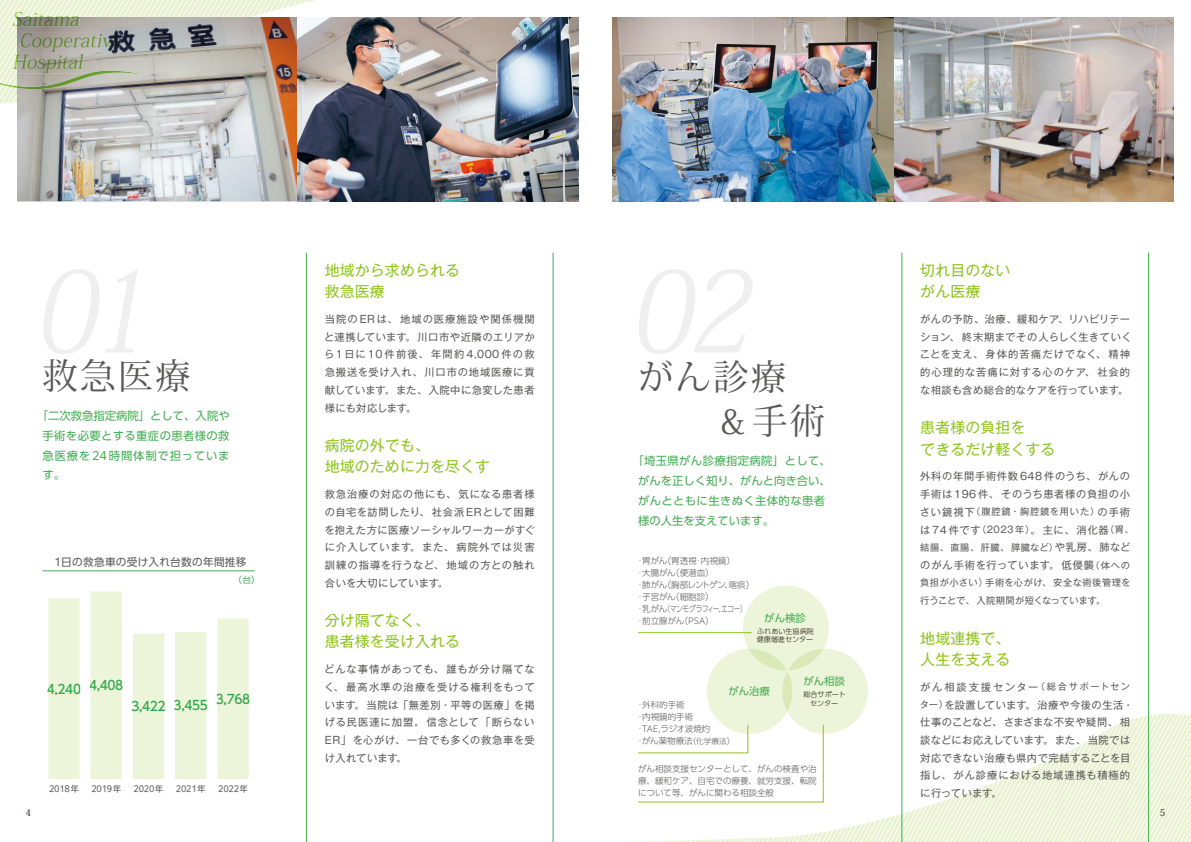
<style>
.page{position:relative;width:1191px;height:842px;background:#fff}
.page>*{position:absolute;margin:0;border:0;box-sizing:border-box;transform-origin:0 0}
.t1{font:35.4px/43.9px "Koz Min Pr 6 N";letter-spacing:.06em;color:#595857}
.t2{font:italic 18.9px "Koz Min Pr 6 N";color:#7abd28}
.t3{font:14.9px/21.3px "P Gothic MB101 Pr 6 N";letter-spacing:.01em;color:#8fc41f}
.t4{font:500 12.8px "UD Shin Go Pr 6 N";letter-spacing:-.03em;color:#42ac51;scale:.96 1}
.t5{font:11.3px/19.8px "PUD Shin Go Pr 6 N";letter-spacing:.035em;color:#42ac51;text-align:justify}
.t6{font:10.6px "PUD Shin Go Pr 6 N";letter-spacing:.03em;color:#595857}
.t7{font:10.4px "UD Shin Go Pr 6 N";color:#42ac51}
.t8{font:10.3px/17.7px "P Gothic MB101 Pr 6 N";letter-spacing:.05em;color:#595857;text-align:justify}
.t9{font:10.3px "P Gothic MB101 Pr 6 N";letter-spacing:.08em;color:#595857}
.t10{font:9.2px/17.7px "P Gothic MB101 Pr 6 N";letter-spacing:.05em;color:#595857}
.t11{font:9.2px "P Gothic MB101 Pr 6 N";letter-spacing:.09em;color:#595857}
.t12{font:9.2px "Koz Min Pr 6 N";color:#231916}
.t13{font:300 8.5px/12px "PUD Shin Go Pr 6 N";color:#595857}
.t14{font:8.5px "PUD Shin Go Pr 6 N";letter-spacing:-.03em;color:#595857;scale:.95 1}
.t15{font:8.5px "PUD Shin Go Pr 6 N";color:#42ac51}
.t16{font:300 7.1px/8.5px "UD Shin Go Pr 6 N";color:#1f180e}
.s1{font-size:7.7px}
.s2{font-size:10.3px}
.s3{font-size:9.2px}
</style>
<div class="page">
<img style="left:893px;top:17px;width:281px;height:184px">
<img style="left:17px;top:104px;width:281px;height:97px">
<img style="left:298px;top:17px;width:280px;height:184px">
<img style="left:612px;top:17px;width:281px;height:184px">
<img style="left:0;top:0;width:316px;height:104px">
<img style="left:17px;top:60px;width:67px;height:13px">
<hr style="left:306px;top:253px;width:1px;height:589px;background:#42ac51">
<hr style="left:553px;top:253px;width:1px;height:589px;background:#42ac51">
<hr style="left:901px;top:253px;width:1px;height:589px;background:#42ac51">
<hr style="left:1148px;top:253px;width:1px;height:589px;background:#42ac51">
<div style="left:48px;top:599px;width:32px;height:180px;background:#ecf4d9"></div>
<div style="left:48px;top:683px;width:32px;height:12px;background:#ecf4d9"></div>
<div style="left:91px;top:591px;width:31px;height:188px;background:#ecf4d9"></div>
<div style="left:91px;top:680px;width:31px;height:11px;background:#ecf4d9"></div>
<div style="left:133px;top:633px;width:31px;height:146px;background:#ecf4d9"></div>
<div style="left:133px;top:701px;width:31px;height:11px;background:#ecf4d9"></div>
<div style="left:175px;top:632px;width:31px;height:147px;background:#ecf4d9"></div>
<div style="left:175px;top:700px;width:31px;height:12px;background:#ecf4d9"></div>
<div style="left:217px;top:619px;width:32px;height:160px;background:#ecf4d9"></div>
<div style="left:217px;top:693px;width:32px;height:12px;background:#ecf4d9"></div>
<svg style="left:637px;top:585px;width:554px;height:257px"></svg>
<hr style="left:43px;top:571px;width:211px;height:1px;background:#42ac51">
<h2 class="t2" style="left:12px;top:8px;width:74px">Saitama</h2>
<h3 class="t3" style="left:325px;top:260px;width:137px">地域から求められる救急医療</h3>
<p class="t8" style="left:324px;top:310px;width:212px">当院のERは、地域の医療施設や関係機関と連携しています。川口市や近隣のエリアから1日に10件前後、年間約4,000件の救急搬送を受け入れ、川口市の地域医療に貢献しています。また、入院中に急変した患者様にも対応します。</p>
<h3 class="t3" style="left:325px;top:435px;width:167px">病院の外でも、<br>地域のために力を尽くす</h3>
<p class="t8" style="left:324px;top:485px;width:212px">救急治療の対応の他にも、気になる患者様の自宅を訪問したり、社会派 ERとして困難を抱えた方に医療ソーシャルワーカーがすぐに介入しています。また、病院外では災害訓練の指導を行うなど、地域の方との触れ合いを大切にしています。</p>
<h3 class="t3" style="left:325px;top:610px;width:137px">分け隔てなく、<br>患者様を受け入れる</h3>
<p class="t8" style="left:324px;top:660px;width:212px">どんな事情があっても、誰もが分け隔てなく、最高水準の治療を受ける権利をもっています。当院は「無差別・平等の医療」を掲げる民医連に加盟。信念として「断らないER」を心がけ、一台でも多くの救急車を受け入れています。</p>
<h1 class="t1" style="left:43px;top:355px;width:150px">救急医療</h1>
<h1 class="t1" style="left:719px;top:356px;width:107px;text-indent:-81px">がん診療<br>&amp;手術</h1>
<p class="t5" style="left:43px;top:406px;width:189px;text-indent:-6px">「二次救急指定病院」として、入院や手術を必要とする重症の患者様の救急医療を24時間体制で担っています。</p>
<p class="t5" style="left:638px;top:451px;width:194px;text-align:left;text-indent:-6px">「埼玉県がん診療指定病院」として、がんを正しく知り、がんと向き合い、がんとともに生きぬく主体的な患者様の人生を支えています。</p>
<p class="t13" style="left:636px;top:555px;width:120px">・胃がん（胃透視・内視鏡）<br>・大腸がん（便潜血）<br>・肺がん（胸部レントゲン、喀痰）・子宮がん（細胞診）<br>・乳がん（マンモグラフィー、エコー）・前立腺がん（PSA）</p>
<p class="t6" style="left:54px;top:556px;width:194px">1日の救急車の受け入れ台数の年間推移</p>
<p class="t15" style="left:234px;top:575px;width:27px">（台）</p>
<p class="t7" style="left:764px;top:610px;width:43px">がん検診</p>
<p class="t16" style="left:756px;top:627px;width:59px">ふれあい生協病院健康増進センター</p>
<p class="t7" style="left:803px;top:673px;width:43px">がん相談</p>
<p class="t16" style="left:803px;top:690px;width:44px;text-align:center">総合サポートセンター</p>
<p class="t4" style="left:89px;top:675px;width:37px">4,408</p>
<p class="t4" style="left:47px;top:678px;width:37px">4,240</p>
<p class="t7" style="left:728px;top:683px;width:43px">がん治療</p>
<p class="t4" style="left:216px;top:688px;width:37px">3,768</p>
<p class="t4" style="left:174px;top:695px;width:37px">3,455</p>
<p class="t13" style="left:636px;top:699px;width:100px">・外科的手術<br>・内視鏡的手術<br>・TAE,ラジオ波焼灼<br>・がん薬物療法<span class="s1">（化学療法）</span></p>
<p class="t13" style="left:638px;top:762px;width:180px;text-align:justify">がん相談支援センターとして、がんの検査や治療、緩和ケア、自宅での療養、就労支援、転院について等、がんに関わる相談全般</p>
<p class="t4" style="left:131px;top:696px;width:37px">3,422</p>
<p class="t14" style="left:49px;top:784px;width:33px">2018年</p>
<p class="t14" style="left:91px;top:784px;width:33px">2019年</p>
<p class="t14" style="left:134px;top:784px;width:33px">2020年</p>
<p class="t14" style="left:176px;top:784px;width:33px">2021年</p>
<p class="t14" style="left:218px;top:784px;width:33px">2022年</p>
<h3 class="t3" style="left:920px;top:260px;width:92px">切れ目のないがん医療</h3>
<p class="t8" style="left:919px;top:310px;width:213px;text-align:left">がんの予防、治療、緩和ケア、リハビリテーション、終末期までその人らしく生きていくことを支え、身体的苦痛だけでなく、精神的心理的な苦痛に対する心のケア、社会的な相談も含め総合的なケアを行っています。</p>
<h3 class="t3" style="left:920px;top:417px;width:137px">患者様の負担を<br>できるだけ軽くする</h3>
<p class="t8" style="left:920px;top:467px;width:211px">外科の年間手術件数 648 件のうち、がんの手術は196 件、そのうち患者様の負担の小</p>
<p class="t11" style="left:920px;top:504px;width:212px"><span class="s2">さい鏡視下</span>（腹腔鏡・胸腔鏡を用いた）<span class="s2">の手術</span></p>
<p class="t8" style="left:920px;top:521px;width:215px">は74件です<span class="s3">（2023年）</span>。主に、消化器<span class="s3">（胃、</span></p>
<p class="t10" style="left:920px;top:538px;width:211px">結腸、直腸、肝臓、膵臓など）<span class="s2">や乳房、肺など</span></p>
<p class="t9" style="left:920px;top:556px;width:211px">のがん手術を行っています。低侵襲<span class="s3">（体への</span></p>
<p class="t10" style="left:920px;top:574px;width:212px">負担が小さい）手術を心がけ、安全な術後管理を行うことで、入院期間が短くなっています。</p>
<h3 class="t3" style="left:920px;top:627px;width:92px">地域連携で、人生を支える</h3>
<p class="t8" style="left:919px;top:678px;width:215px;text-align:left">がん相談支援センター<span class="s3">（総合サポートセンター）</span>を設置しています。治療や今後の生活・仕事のことなど、さまざまな不安や疑問、相談などにお応えしています。また、当院では対応できない治療も県内で完結することを目指し、がん診療における地域連携も積極的に行っています。</p>
<p class="t12" style="left:26px;top:807px;width:7px">4</p>
<p class="t12" style="left:1159px;top:807px;width:7px">5</p>
</div>
